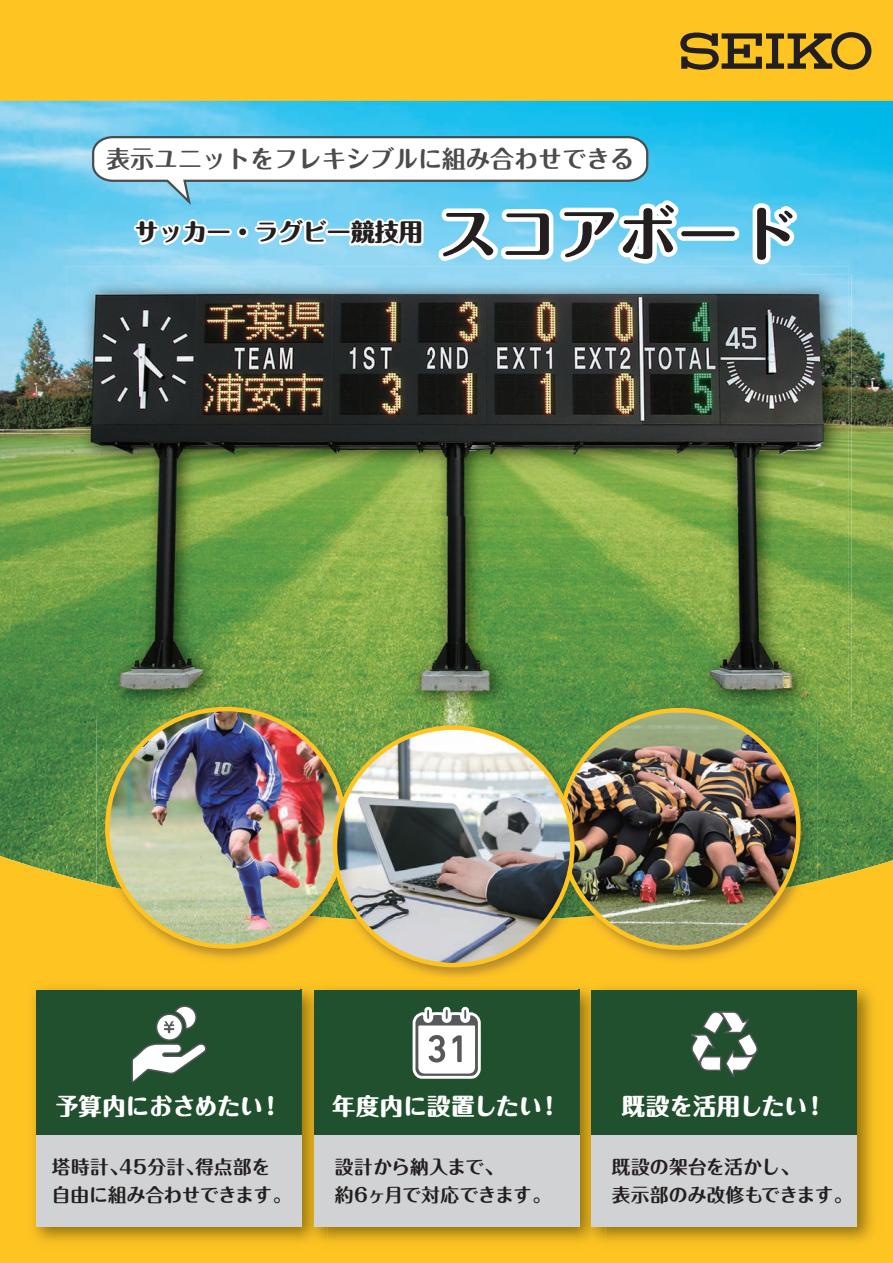
<style>
.page{position:relative;width:893px;height:1263px;background:#fff}
.page>*{position:absolute;margin:0;border:0;box-sizing:border-box;transform-origin:0 0}
.t1{font:700 60px "Maru Fo Pro";color:#231f20}
.t2{font:700 24px "Maru Fo Pro";color:#4b4c4d}
.t3{font:800 24px "Maru Fo Pro";color:#231f20}
.t4{font:800 23.25px "Maru Fo Pro";letter-spacing:.005em;color:#fff}
.t5{font:700 18.75px/28.8px "Maru Fo Pro";letter-spacing:-.005em;color:#231f20}
</style>
<div class="page">
<img style="left:0;top:101px;width:893px;height:755px">
<img style="left:818px;top:274px;width:34px;height:443px">
<img style="left:71px;top:710px;width:25px;height:7px">
<img style="left:66px;top:267px;width:782px;height:48px">
<img style="left:66px;top:315px;width:5px;height:395px">
<img style="left:71px;top:274px;width:725px;height:242px">
<img style="left:796px;top:274px;width:52px;height:436px">
<img style="left:71px;top:516px;width:414px;height:194px">
<img style="left:485px;top:516px;width:312px;height:182px">
<div style="left:0;top:856px;width:893px;height:407px;background:#fec422"></div>
<div style="left:677px;top:227px;width:62px;height:14px;border:9px solid #fff;border-radius:2px"></div>
<svg style="left:748px;top:199px;width:54px;height:70px"></svg>
<svg style="left:91px;top:135px;width:592px;height:133px"></svg>
<img style="left:23px;top:977px;width:278px;height:275px">
<div style="left:36px;top:1127px;width:266px;height:99px;background:#d1d2d4"></div>
<div style="left:36px;top:990px;width:266px;height:144px;background:#20502d"></div>
<svg style="left:131px;top:1005px;width:76px;height:78px"></svg>
<img style="left:301px;top:984px;width:278px;height:268px">
<img style="left:301px;top:990px;width:1px;height:236px">
<div style="left:314px;top:1127px;width:265px;height:99px;background:#d1d2d4"></div>
<div style="left:314px;top:990px;width:265px;height:144px;background:#20502d"></div>
<svg style="left:410px;top:984px;width:72px;height:95px"></svg>
<img style="left:579px;top:977px;width:304px;height:275px">
<img style="left:579px;top:990px;width:1px;height:236px">
<div style="left:592px;top:1127px;width:265px;height:99px;background:#d1d2d4"></div>
<div style="left:592px;top:990px;width:265px;height:144px;background:#20502d"></div>
<svg style="left:691px;top:1011px;width:67px;height:66px"></svg>
<img style="left:96px;top:698px;width:722px;height:183px">
<img style="left:96px;top:881px;width:722px;height:103px">
<img style="left:579px;top:977px;width:26px;height:7px">
<img style="left:107px;top:709px;width:238px;height:237px;border-radius:119px">
<img style="left:561px;top:710px;width:237px;height:237px;border-radius:119px">
<img style="left:335px;top:728px;width:237px;height:237px;border-radius:117px">
<div style="left:0;top:0;width:893px;height:101px;background:#fec422"></div>
<svg style="left:680px;top:32px;width:191px;height:38px;background:#9a7921"></svg>
<p class="t2" style="left:106px;top:140px;width:529px">表示ユニットをフレキシブルに組み合わせできる</p>
<p class="t3" style="left:135px;top:213px;width:290px">サッカー・ラグビー競技用</p>
<h1 class="t1" style="left:438px;top:186px;width:361px">スコアボード</h1>
<p class="t4" style="left:56px;top:1087px;width:228px">予算内におさめたい！</p>
<p class="t5" style="left:52px;top:1150px;width:241px">塔時計、45分計、得点部を自由に組み合わせできます。</p>
<p class="t4" style="left:332px;top:1087px;width:231px">年度内に設置したい！</p>
<p class="t5" style="left:335px;top:1150px;width:218px">設計から納入まで、<br>約6ヶ月で対応できます。</p>
<p class="t4" style="left:622px;top:1087px;width:207px">既設を活用したい！</p>
<p class="t5" style="left:612px;top:1150px;width:242px">既設の架台を活かし、<br>表示部のみ改修もできます。</p>
</div>
